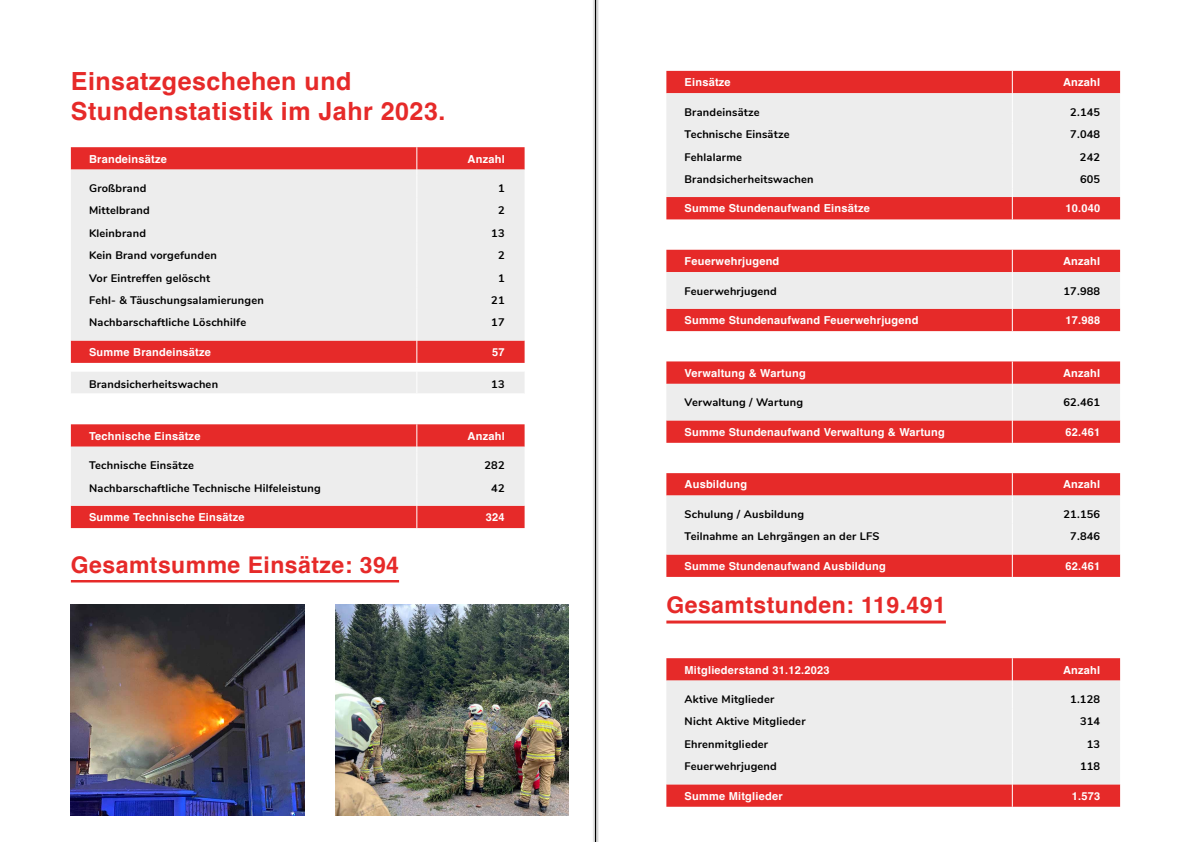
<style>
.page{position:relative;width:1191px;height:842px;background:#fff}
.page>*{position:absolute;margin:0;border:0;box-sizing:border-box;transform-origin:0 0}
.t1{font:700 25px/30px "Helvetica";letter-spacing:.02em;color:#e62a29}
.t2{font:700 23px "Helvetica";letter-spacing:.02em;color:#e62a29}
.t3{font:700 11px "Nunito";letter-spacing:.02em;color:#000}
.t4{font:700 11px "Helvetica";letter-spacing:.02em;color:#fff}
</style>
<div class="page">
<svg style="left:71px;top:147px;width:453px;height:246px;background:#eccaca"></svg>
<svg style="left:71px;top:424px;width:453px;height:104px;background:#ea9a99"></svg>
<div style="left:666px;top:71px;width:454px;height:148px;background:#e62a29"></div>
<div style="left:666px;top:93px;width:454px;height:104px;background:#ededed"></div>
<svg style="left:1011px;top:71px;width:1px;height:148px"></svg>
<svg style="left:666px;top:250px;width:454px;height:81px;background:#e98382"></svg>
<svg style="left:666px;top:361px;width:454px;height:82px;background:#e98383"></svg>
<svg style="left:666px;top:473px;width:454px;height:104px;background:#ea9a99"></svg>
<svg style="left:666px;top:658px;width:454px;height:149px;background:#e63131"></svg>
<div style="left:666px;top:681px;width:454px;height:103px;background:#ededed"></div>
<svg style="left:1011px;top:658px;width:1px;height:149px"></svg>
<hr style="left:71px;top:580px;width:328px;height:2px;background:#e62a29">
<hr style="left:666px;top:620px;width:280px;height:3px;background:#e62a29">
<img style="left:71px;top:605px;width:233px;height:210px">
<img style="left:336px;top:605px;width:233px;height:210px">
<svg style="left:593px;top:0;width:6px;height:842px;background:#d8d8d8"></svg>
<hr style="left:595px;top:0;width:1px;height:842px;background:#000">
<h1 class="t1" style="left:71px;top:69px;width:376px">Einsatzgeschehen und<br>Stundenstatistik im Jahr 2023.</h1>
<p class="t4" style="left:89px;top:152px;width:79px">Brandeinsätze</p>
<p class="t4" style="left:467px;top:152px;width:39px">Anzahl</p>
<p class="t3" style="left:89px;top:180px;width:59px">Großbrand</p>
<p class="t3" style="left:498px;top:180px;width:8px">1</p>
<p class="t3" style="left:89px;top:202px;width:62px">Mittelbrand</p>
<p class="t3" style="left:498px;top:202px;width:8px">2</p>
<p class="t3" style="left:89px;top:225px;width:58px">Kleinbrand</p>
<p class="t3" style="left:491px;top:225px;width:15px">13</p>
<p class="t3" style="left:89px;top:247px;width:129px">Kein Brand vorgefunden</p>
<p class="t3" style="left:498px;top:247px;width:8px">2</p>
<p class="t3" style="left:89px;top:270px;width:123px">Vor Eintreffen gelöscht</p>
<p class="t3" style="left:498px;top:270px;width:8px">1</p>
<p class="t3" style="left:89px;top:292px;width:176px">Fehl- &amp; Täuschungsalamierungen</p>
<p class="t3" style="left:491px;top:292px;width:15px">21</p>
<p class="t3" style="left:89px;top:314px;width:159px">Nachbarschaftliche Löschhilfe</p>
<p class="t3" style="left:491px;top:314px;width:15px">17</p>
<p class="t4" style="left:89px;top:345px;width:123px">Summe Brandeinsätze</p>
<p class="t4" style="left:492px;top:345px;width:14px">57</p>
<p class="t3" style="left:89px;top:376px;width:131px">Brandsicherheitswachen</p>
<p class="t3" style="left:491px;top:376px;width:15px">13</p>
<p class="t4" style="left:89px;top:429px;width:113px">Technische Einsätze</p>
<p class="t4" style="left:467px;top:429px;width:39px">Anzahl</p>
<p class="t3" style="left:89px;top:457px;width:107px">Technische Einsätze</p>
<p class="t3" style="left:484px;top:457px;width:22px">282</p>
<p class="t3" style="left:89px;top:480px;width:233px">Nachbarschaftliche Technische Hilfeleistung</p>
<p class="t3" style="left:491px;top:480px;width:15px">42</p>
<p class="t4" style="left:89px;top:510px;width:157px">Summe Technische Einsätze</p>
<p class="t4" style="left:486px;top:510px;width:20px">324</p>
<h2 class="t2" style="left:71px;top:551px;width:330px">Gesamtsumme Einsätze: 394</h2>
<p class="t4" style="left:684px;top:76px;width:48px">Einsätze</p>
<p class="t4" style="left:1063px;top:76px;width:39px">Anzahl</p>
<p class="t3" style="left:684px;top:104px;width:77px">Brandeinsätze</p>
<p class="t3" style="left:1070px;top:104px;width:32px">2.145</p>
<p class="t3" style="left:684px;top:126px;width:107px">Technische Einsätze</p>
<p class="t3" style="left:1070px;top:126px;width:32px">7.048</p>
<p class="t3" style="left:684px;top:149px;width:59px">Fehlalarme</p>
<p class="t3" style="left:1080px;top:149px;width:22px">242</p>
<p class="t3" style="left:684px;top:171px;width:131px">Brandsicherheitswachen</p>
<p class="t3" style="left:1080px;top:171px;width:22px">605</p>
<p class="t4" style="left:684px;top:202px;width:187px">Summe Stundenaufwand Einsätze</p>
<p class="t4" style="left:1065px;top:202px;width:36px">10.040</p>
<p class="t4" style="left:684px;top:254px;width:96px">Feuerwehrjugend</p>
<p class="t4" style="left:1063px;top:254px;width:39px">Anzahl</p>
<p class="t3" style="left:684px;top:283px;width:94px">Feuerwehrjugend</p>
<p class="t3" style="left:1063px;top:283px;width:38px">17.988</p>
<p class="t4" style="left:684px;top:313px;width:235px">Summe Stundenaufwand Feuerwehrjugend</p>
<p class="t4" style="left:1065px;top:313px;width:36px">17.988</p>
<p class="t4" style="left:684px;top:366px;width:123px">Verwaltung &amp; Wartung</p>
<p class="t4" style="left:1063px;top:366px;width:39px">Anzahl</p>
<p class="t3" style="left:684px;top:394px;width:120px">Verwaltung / Wartung</p>
<p class="t3" style="left:1063px;top:394px;width:38px">62.461</p>
<p class="t4" style="left:684px;top:425px;width:262px">Summe Stundenaufwand Verwaltung &amp; Wartung</p>
<p class="t4" style="left:1065px;top:425px;width:36px">62.461</p>
<p class="t4" style="left:684px;top:478px;width:64px">Ausbildung</p>
<p class="t4" style="left:1063px;top:478px;width:39px">Anzahl</p>
<p class="t3" style="left:684px;top:506px;width:121px">Schulung / Ausbildung</p>
<p class="t3" style="left:1063px;top:506px;width:38px">21.156</p>
<p class="t3" style="left:684px;top:528px;width:196px">Teilnahme an Lehrgängen an der LFS</p>
<p class="t3" style="left:1070px;top:528px;width:32px">7.846</p>
<p class="t4" style="left:684px;top:559px;width:203px">Summe Stundenaufwand Ausbildung</p>
<p class="t4" style="left:1065px;top:559px;width:36px">62.461</p>
<h2 class="t2" style="left:666px;top:591px;width:281px">Gesamtstunden: 119.491</h2>
<p class="t4" style="left:684px;top:663px;width:146px">Mitgliederstand 31.12.2023</p>
<p class="t4" style="left:1063px;top:663px;width:39px">Anzahl</p>
<p class="t3" style="left:684px;top:691px;width:91px">Aktive Mitglieder</p>
<p class="t3" style="left:1070px;top:691px;width:32px">1.128</p>
<p class="t3" style="left:684px;top:713px;width:122px">Nicht Aktive Mitglieder</p>
<p class="t3" style="left:1080px;top:713px;width:22px">314</p>
<p class="t3" style="left:684px;top:736px;width:85px">Ehrenmitglieder</p>
<p class="t3" style="left:1086px;top:736px;width:15px">13</p>
<p class="t3" style="left:684px;top:758px;width:94px">Feuerwehrjugend</p>
<p class="t3" style="left:1080px;top:758px;width:22px">118</p>
<p class="t4" style="left:684px;top:789px;width:100px">Summe Mitglieder</p>
<p class="t4" style="left:1071px;top:789px;width:30px">1.573</p>
</div>
